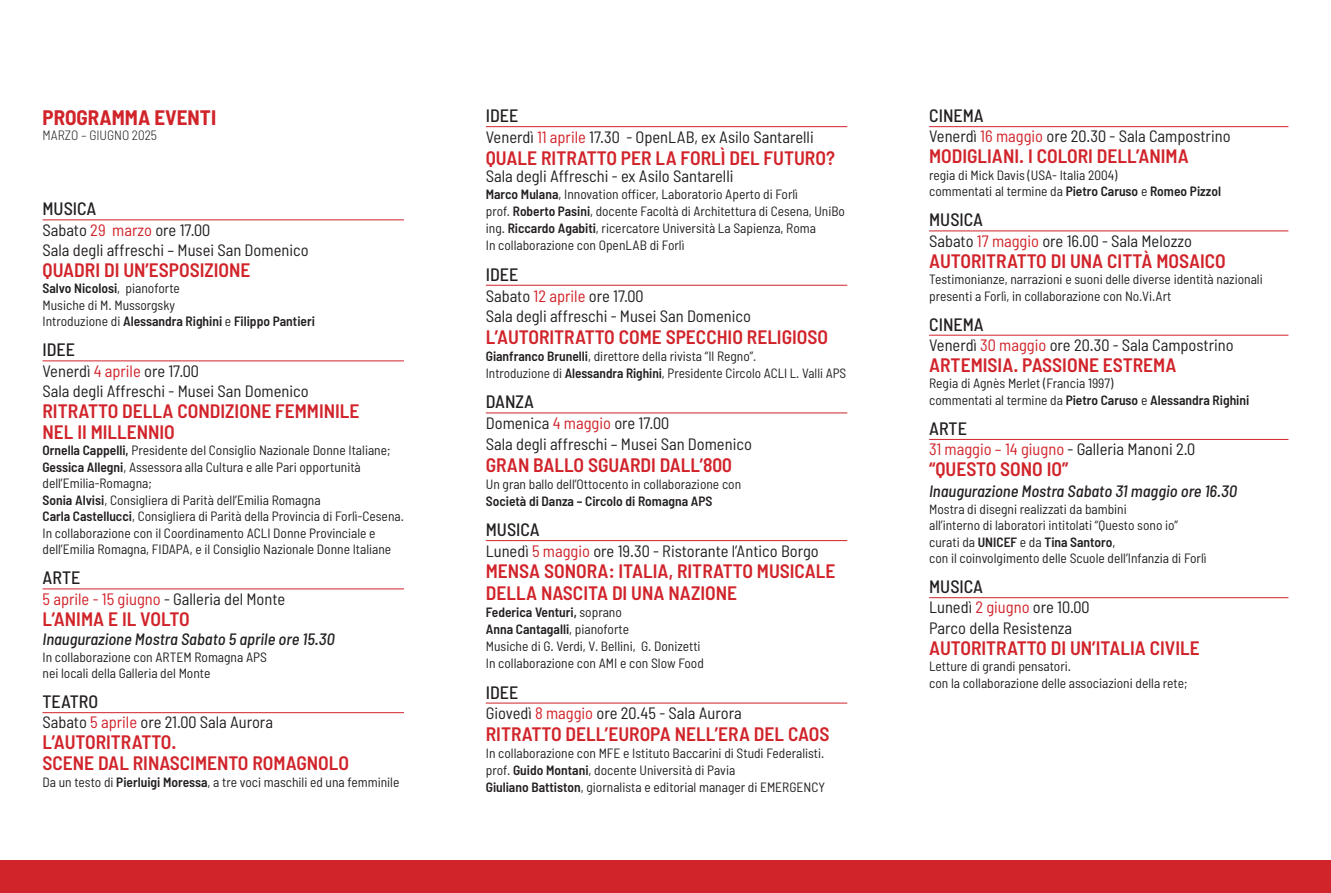
<style>
.page{position:relative;width:1331px;height:893px;background:#fff}
.page>*{position:absolute;margin:0;border:0;box-sizing:border-box;transform-origin:0 0}
.t1{font:700 semi-condensed 21px "Barlow";color:#d1232a}
.t2{font:600 semi-condensed 19.5px/21px "Barlow";color:#d1232a}
.t3{font:500 semi-condensed 18px "Barlow";color:#231f20}
.t4{font:semi-condensed 16.5px/20.2px "Barlow";color:#231f20}
.t5{font:italic 500 semi-condensed 16.5px "Barlow";color:#231f20}
.t6{font:semi-condensed 13.5px/16.5px "Barlow";color:#231f20}
.t7{font:600 semi-condensed 13.5px "Barlow";color:#231f20}
.t8{font:300 semi-condensed 13.5px "Barlow";color:#231f20}
.s1{color:#d1232a}
.s2{font-weight:600}
</style>
<div class="page">
<div style="left:0;top:860px;width:1331px;height:33px;background:#d1232a"></div>
<hr style="left:43px;top:220px;width:361px;height:1px;background:#d1232a">
<hr style="left:43px;top:361px;width:361px;height:1px;background:#d1232a">
<hr style="left:43px;top:589px;width:361px;height:1px;background:#d1232a">
<hr style="left:43px;top:712px;width:361px;height:1px;background:#d1232a">
<hr style="left:929px;top:126px;width:359px;height:1px;background:#d1232a">
<hr style="left:929px;top:231px;width:359px;height:1px;background:#d1232a">
<hr style="left:929px;top:335px;width:359px;height:1px;background:#d1232a">
<hr style="left:929px;top:439px;width:359px;height:1px;background:#d1232a">
<hr style="left:929px;top:597px;width:359px;height:1px;background:#d1232a">
<hr style="left:486px;top:126px;width:361px;height:1px;background:#d1232a">
<hr style="left:486px;top:285px;width:361px;height:1px;background:#d1232a">
<hr style="left:486px;top:413px;width:361px;height:1px;background:#d1232a">
<hr style="left:486px;top:540px;width:361px;height:1px;background:#d1232a">
<hr style="left:486px;top:703px;width:361px;height:1px;background:#d1232a">
<h1 class="t1" style="left:43px;top:105px;width:175px">PROGRAMMA EVENTI</h1>
<p class="t8" style="left:43px;top:127px;width:116px">MARZO – GIUGNO 2025</p>
<h3 class="t3" style="left:43px;top:198px;width:56px">MUSICA</h3>
<p class="t4" style="left:43px;top:219px;width:268px">Sabato <span class="s1">29 marzo</span> ore 17.00<br>Sala degli affreschi – Musei San Domenico</p>
<h2 class="t2" style="left:43px;top:259px;width:210px">QUADRI DI UN’ESPOSIZIONE</h2>
<p class="t6" style="left:43px;top:280px;width:274px"><span class="s2">Salvo Nicolosi</span>, pianoforte<br>Musiche di M. Mussorgsky<br>Introduzione di <span class="s2">Alessandra Righini</span> e <span class="s2">Filippo Pantieri</span></p>
<h3 class="t3" style="left:43px;top:339px;width:34px">IDEE</h3>
<p class="t4" style="left:43px;top:360px;width:268px">Venerdì <span class="s1">4 aprile</span> ore 17.00<br>Sala degli Affreschi - Musei San Domenico</p>
<h2 class="t2" style="left:43px;top:400px;width:318px">RITRATTO DELLA CONDIZIONE FEMMINILE<br>NEL II MILLENNIO</h2>
<p class="t6" style="left:43px;top:442px;width:363px"><span class="s2">Ornella Cappelli,</span> Presidente del Consiglio Nazionale Donne Italiane; <span class="s2">Gessica Allegni</span>, Assessora alla Cultura e alle Pari opportunità dell’Emilia-Romagna;<br><span class="s2">Sonia Alvisi</span>, Consigliera di Parità dell’Emilia Romagna<br><span class="s2">Carla Castellucci</span>, Consigliera di Parità della Provincia di Forlì-Cesena.<br>In collaborazione con il Coordinamento ACLI Donne Provinciale e dell’Emilia Romagna, FIDAPA, e il Consiglio Nazionale Donne Italiane</p>
<h3 class="t3" style="left:43px;top:567px;width:39px">ARTE</h3>
<p class="t4" style="left:43px;top:588px;width:244px"><span class="s1">5 aprile - 15 giugno</span> - Galleria del Monte</p>
<h2 class="t2" style="left:43px;top:608px;width:149px">L’ANIMA E IL VOLTO</h2>
<p class="t5" style="left:43px;top:629px;width:294px">Inaugurazione Mostra Sabato 5 aprile ore 15.30</p>
<p class="t6" style="left:43px;top:648px;width:226px">In collaborazione con ARTEM Romagna APS nei locali della Galleria del Monte</p>
<h3 class="t3" style="left:43px;top:690px;width:57px">TEATRO</h3>
<p class="t4" style="left:43px;top:712px;width:232px">Sabato <span class="s1">5 aprile</span> ore 21.00 Sala Aurora</p>
<h2 class="t2" style="left:43px;top:731px;width:308px">L’AUTORITRATTO.<br>SCENE DAL RINASCIMENTO ROMAGNOLO</h2>
<p class="t6" style="left:43px;top:773px;width:358px">Da un testo di <span class="s2">Pierluigi Moressa</span>, a tre voci maschili ed una femminile</p>
<h3 class="t3" style="left:486px;top:105px;width:34px">IDEE</h3>
<p class="t4" style="left:486px;top:126px;width:329px">Venerdì <span class="s1">11 aprile</span> 17.30 - OpenLAB, ex Asilo Santarelli</p>
<h2 class="t2" style="left:486px;top:147px;width:351px">QUALE RITRATTO PER LA FORLÌ DEL FUTURO?</h2>
<p class="t4" style="left:486px;top:166px;width:249px">Sala degli Affreschi - ex Asilo Santarelli</p>
<p class="t6" style="left:486px;top:185px;width:361px;line-height:17.1px"><span class="s2">Marco Mulana</span>, Innovation officer, Laboratorio Aperto di Forlì<br>prof. <span class="s2">Roberto Pasini</span>, docente Facoltà di Architettura di Cesena, UniBo ing. <span class="s2">Riccardo Agabiti</span>, ricercatore Università La Sapienza, Roma<br>In collaborazione con OpenLAB di Forlì</p>
<h3 class="t3" style="left:486px;top:263px;width:34px">IDEE</h3>
<p class="t4" style="left:486px;top:285px;width:267px;line-height:20.7px">Sabato <span class="s1">12 aprile</span> ore 17.00<br>Sala degli affreschi - Musei San Domenico</p>
<h2 class="t2" style="left:486px;top:326px;width:344px">L’AUTORITRATTO COME SPECCHIO RELIGIOSO</h2>
<p class="t6" style="left:486px;top:347px;width:362px;line-height:17.1px"><span class="s2">Gianfranco Brunelli</span>, direttore della rivista “Il Regno”.<br>Introduzione di <span class="s2">Alessandra Righini</span>, Presidente Circolo ACLI L. Valli APS</p>
<h3 class="t3" style="left:486px;top:391px;width:50px">DANZA</h3>
<p class="t4" style="left:486px;top:412px;width:268px;line-height:20.7px">Domenica <span class="s1">4 maggio</span> ore 17.00<br>Sala degli affreschi – Musei San Domenico</p>
<h2 class="t2" style="left:486px;top:454px;width:248px">GRAN BALLO SGUARDI DALL’800</h2>
<p class="t6" style="left:486px;top:475px;width:257px">Un gran ballo dell’Ottocento in collaborazione con</p>
<p class="t7" style="left:486px;top:492px;width:228px">Società di Danza – Circolo di Romagna APS</p>
<h3 class="t3" style="left:486px;top:518px;width:56px">MUSICA</h3>
<p class="t4" style="left:486px;top:540px;width:335px">Lunedì <span class="s1">5 maggio</span> ore 19.30 - Ristorante l’Antico Borgo</p>
<h2 class="t2" style="left:486px;top:560px;width:351px;line-height:21.6px">MENSA SONORA: ITALIA, RITRATTO MUSICALE<br>DELLA NASCITA DI UNA NAZIONE</h2>
<p class="t6" style="left:486px;top:603px;width:220px;line-height:17px"><span class="s2">Federica Venturi,</span> soprano<br><span class="s2">Anna Cantagalli</span>, pianoforte<br>Musiche di G. Verdi, V. Bellini, G. Donizetti In collaborazione con AMI e con Slow Food</p>
<h3 class="t3" style="left:486px;top:681px;width:34px">IDEE</h3>
<p class="t4" style="left:486px;top:703px;width:257px">Giovedì <span class="s1">8 maggio</span> ore 20.45 - Sala Aurora</p>
<h2 class="t2" style="left:486px;top:723px;width:345px">RITRATTO DELL’EUROPA NELL’ERA DEL CAOS</h2>
<p class="t6" style="left:486px;top:744px;width:341px;line-height:17px">In collaborazione con MFE e Istituto Baccarini di Studi Federalisti. prof. <span class="s2">Guido Montani</span>, docente Università di Pavia<br><span class="s2">Giuliano Battiston</span>, giornalista e editorial manager di EMERGENCY</p>
<h3 class="t3" style="left:929px;top:105px;width:56px">CINEMA</h3>
<p class="t4" style="left:929px;top:126px;width:303px">Venerdì <span class="s1">16 maggio</span> ore 20.30 - Sala Campostrino</p>
<h2 class="t2" style="left:929px;top:145px;width:261px">MODIGLIANI. I COLORI DELL’ANIMA</h2>
<p class="t6" style="left:929px;top:166px;width:293px">regia di Mick Davis (USA- Italia 2004)<br>commentati al termine da <span class="s2">Pietro Caruso</span> e <span class="s2">Romeo Pizzol</span></p>
<h3 class="t3" style="left:929px;top:209px;width:56px">MUSICA</h3>
<p class="t4" style="left:929px;top:230px;width:264px">Sabato <span class="s1">17 maggio</span> ore 16.00 - Sala Melozzo</p>
<h2 class="t2" style="left:929px;top:250px;width:298px">AUTORITRATTO DI UNA CITTÀ MOSAICO</h2>
<p class="t6" style="left:929px;top:271px;width:335px">Testimonianze, narrazioni e suoni delle diverse identità nazionali presenti a Forlì, in collaborazione con No.Vi.Art</p>
<h3 class="t3" style="left:929px;top:313px;width:56px">CINEMA</h3>
<p class="t4" style="left:929px;top:334px;width:306px">Venerdì <span class="s1">30 maggio</span> ore 20.30 - Sala Campostrino</p>
<h2 class="t2" style="left:929px;top:354px;width:249px">ARTEMISIA. PASSIONE ESTREMA</h2>
<p class="t6" style="left:929px;top:375px;width:322px">Regia di Agnès Merlet (Francia 1997)<br>commentati al termine da <span class="s2">Pietro Caruso</span> e <span class="s2">Alessandra Righini</span></p>
<h3 class="t3" style="left:929px;top:417px;width:39px">ARTE</h3>
<p class="t4" style="left:929px;top:439px;width:268px"><span class="s1">31 maggio – 14 giugno</span> - Galleria Manoni 2.0</p>
<h2 class="t2" style="left:929px;top:458px;width:141px">“QUESTO SONO IO”</h2>
<p class="t5" style="left:929px;top:481px;width:309px">Inaugurazione Mostra Sabato 31 maggio ore 16.30</p>
<p class="t6" style="left:929px;top:500px;width:279px">Mostra di disegni realizzati da bambini<br>all’interno di laboratori intitolati “Questo sono io” curati da <span class="s2">UNICEF</span> e da <span class="s2">Tina Santoro</span>,<br>con il coinvolgimento delle Scuole dell’Infanzia di Forlì</p>
<h3 class="t3" style="left:929px;top:576px;width:56px">MUSICA</h3>
<p class="t4" style="left:929px;top:597px;width:162px">Lunedì <span class="s1">2 giugno</span> ore 10.00<br>Parco della Resistenza</p>
<h2 class="t2" style="left:929px;top:637px;width:272px">AUTORITRATTO DI UN’ITALIA CIVILE</h2>
<p class="t6" style="left:929px;top:658px;width:260px">Letture di grandi pensatori.<br>con la collaborazione delle associazioni della rete;</p>
</div>
